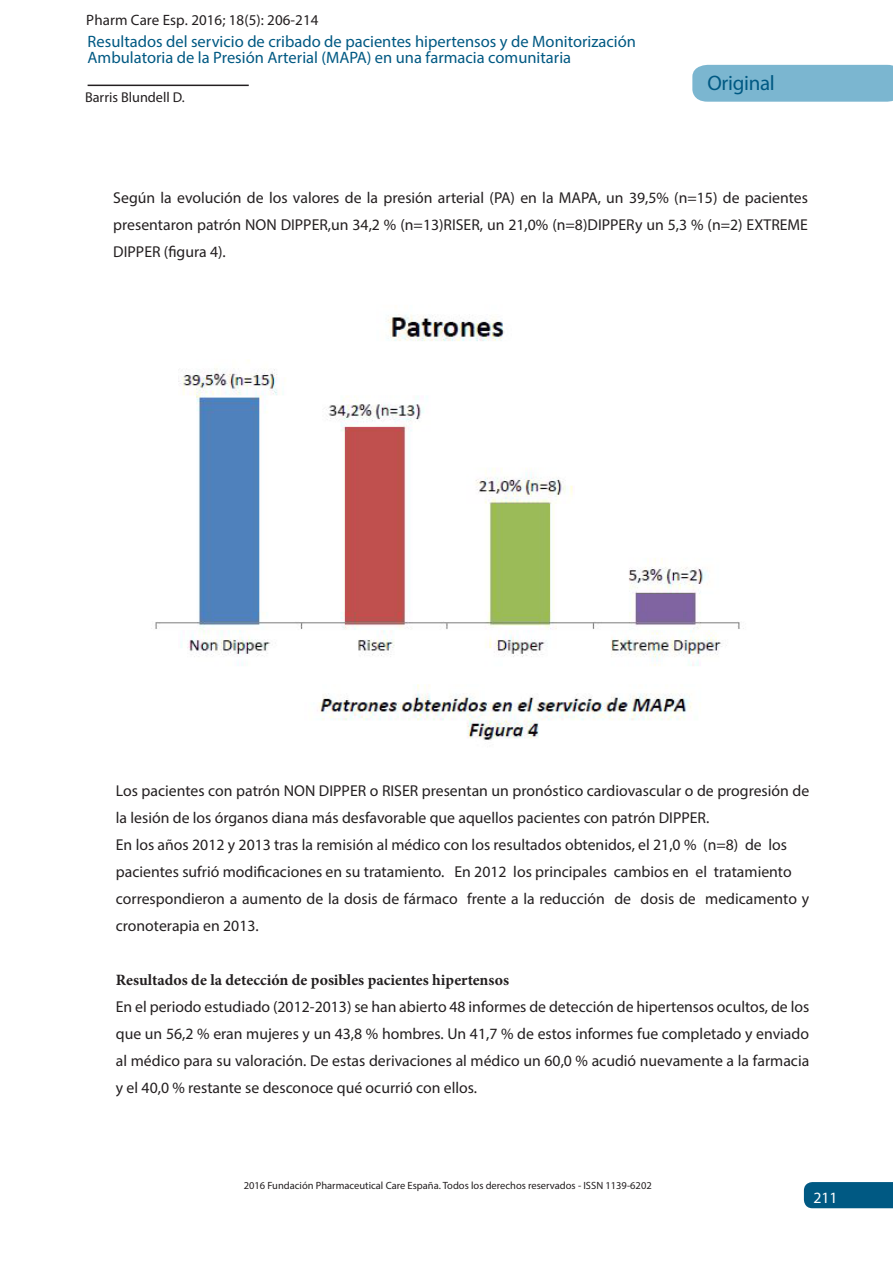
<style>
.page{position:relative;width:893px;height:1263px;background:#fff}
.page>*{position:absolute;margin:0;border:0;box-sizing:border-box;transform-origin:0 0}
.t1{font:21px "Myriad Pro";letter-spacing:-.015em;color:#005983}
.t2{font:16.5px/16.5px "Myriad Pro";color:#005983}
.Estilo_de_párrafo_1{font:15.75px/27px "Myriad Pro";color:#231f20;text-align:justify}
.Estilo_de_párrafo_1-2{font:700 15.75px "Minion Pro";color:#231f20}
.t3{font:15.75px "Myriad Pro";color:#fff}
.t4{font:15px "Myriad Pro";letter-spacing:.005em;color:#231f20}
.t5{font:14.25px "Myriad Pro";color:#231f20}
.t6{font:10.5px "Myriad Pro";color:#231f20}
</style>
<div class="page">
<div style="left:804px;top:1182px;width:89px;height:26px;background:#005983"></div>
<div style="left:692px;top:65px;width:201px;height:37px;background:#7bb6d0"></div>
<hr style="left:88px;top:85px;width:161px;height:1px;background:#231f20">
<img style="left:151px;top:314px;width:593px;height:426px">
<p class="t4" style="left:86px;top:11px;width:234px">Pharm Care Esp. 2016; 18(5): 206-214</p>
<p class="t2" style="left:88px;top:33px;width:550px">Resultados del servicio de cribado de pacientes hipertensos y de Monitorización<br>Ambulatoria de la Presión Arterial (MAPA) en una farmacia comunitaria</p>
<p class="t5" style="left:85px;top:89px;width:101px">Barris Blundell D.</p>
<h1 class="t1" style="left:707px;top:70px;width:69px">Original</h1>
<p class="Estilo_de_párrafo_1" style="left:113px;top:184px;width:696px">Según la evolución de los valores de la presión arterial (PA) en la MAPA, un 39,5% (n=15) de pacientes presentaron patrón NON DIPPER,un 34,2 % (n=13)RISER, un 21,0% (n=8)DIPPERy un 5,3 % (n=2) EXTREME DIPPER (figura 4).</p>
<p class="Estilo_de_párrafo_1" style="left:116px;top:777px;width:695px">Los pacientes con patrón NON DIPPER o RISER presentan un pronóstico cardiovascular o de progresión de la lesión de los órganos diana más desfavorable que aquellos pacientes con patrón DIPPER.</p>
<p class="Estilo_de_párrafo_1" style="left:116px;top:831px;width:673px">En los años 2012 y 2013 tras la remisión al médico con los resultados obtenidos, el 21,0 % (n=8) de los</p>
<p class="Estilo_de_párrafo_1" style="left:116px;top:858px;width:677px">pacientes sufrió modificaciones en su tratamiento. En 2012 los principales cambios en el tratamiento</p>
<p class="Estilo_de_párrafo_1" style="left:116px;top:885px;width:695px">correspondieron a aumento de la dosis de fármaco frente a la reducción de dosis de medicamento y cronoterapia en 2013.</p>
<p class="Estilo_de_párrafo_1-2" style="left:116px;top:969px;width:395px">Resultados de la detección de posibles pacientes hipertensos</p>
<p class="Estilo_de_párrafo_1" style="left:116px;top:993px;width:695px">En el periodo estudiado (2012-2013) se han abierto 48 informes de detección de hipertensos ocultos, de los que un 56,2 % eran mujeres y un 43,8 % hombres. Un 41,7 % de estos informes fue completado y enviado al médico para su valoración. De estas derivaciones al médico un 60,0 % acudió nuevamente a la farmacia y el 40,0 % restante se desconoce qué ocurrió con ellos.</p>
<p class="t6" style="left:244px;top:1179px;width:409px">2016 Fundación Pharmaceutical Care España. Todos los derechos reservados - ISSN 1139-6202</p>
<p class="t3" style="left:813px;top:1188px;width:26px">211</p>
</div>
